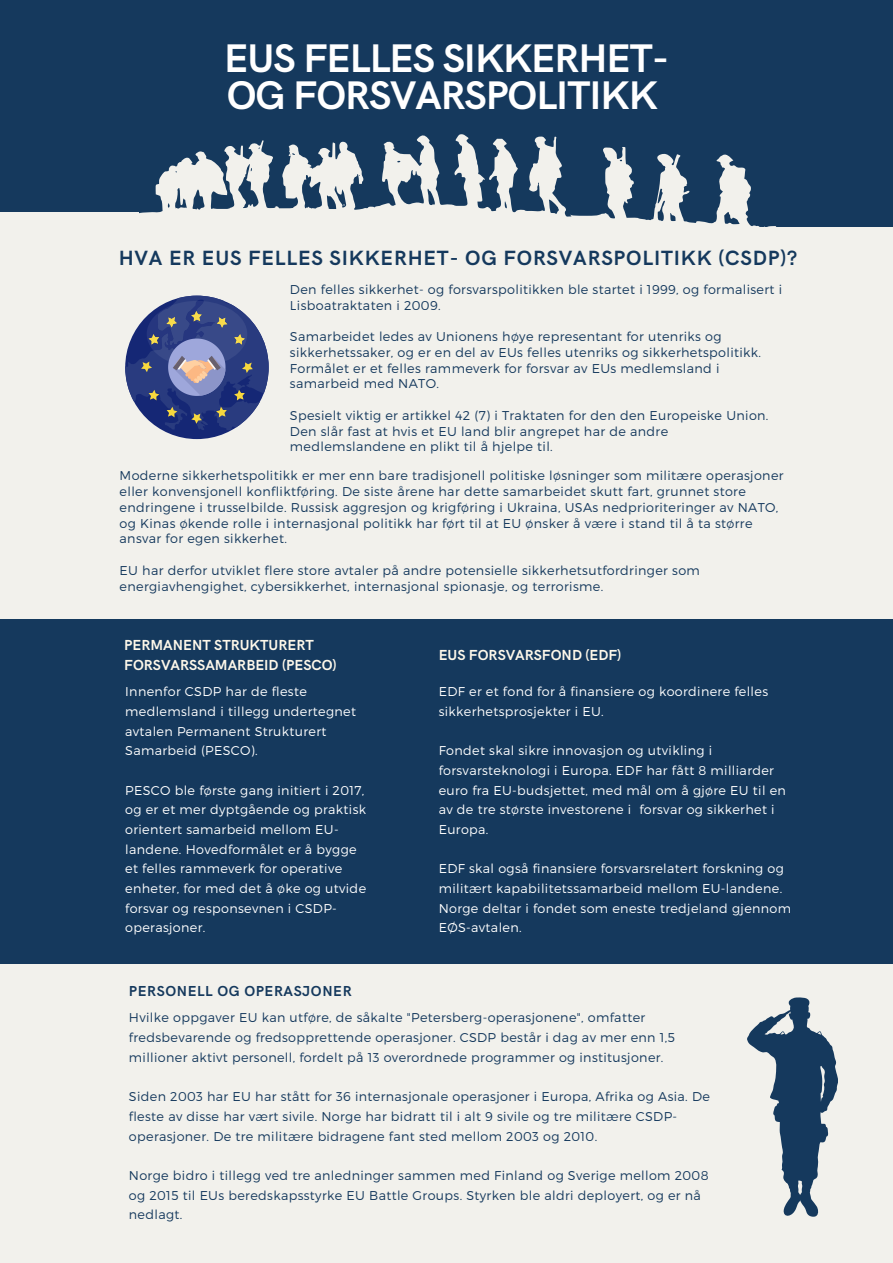
<style>
.page{position:relative;width:893px;height:1263px;background:#15395d}
.page>*{position:absolute;margin:0;border:0;box-sizing:border-box;transform-origin:0 0}
.t1{font:700 40.05px/37.4px "HK Grotesk";letter-spacing:-.025em;color:#fff}
.t2{font:700 20.7px "HK Grotesk";letter-spacing:.04em;color:#15395d}
.t3{font:700 14.55px/20.2px "HK Grotesk";color:#fef8ea}
.t4{font:700 14.48px "HK Grotesk";letter-spacing:.04em;color:#15395d}
.t5{font:300 12.75px/15.8px "Montserrat";letter-spacing:.03em;color:#15395d}
.t6{font:300 12.75px/19.6px "Montserrat";letter-spacing:.03em;color:#fff}
</style>
<div class="page">
<svg style="left:129px;top:134px;width:647px;height:93px"></svg>
<div style="left:129px;top:428px;width:764px;height:191px;background:#f2f1ec"></div>
<div style="left:0;top:213px;width:138px;height:406px;background:#f2f1ec"></div>
<div style="left:0;top:964px;width:893px;height:299px;background:#f2f1ec"></div>
<div style="left:129px;top:227px;width:764px;height:210px;background:#f2f1ec"></div>
<div style="left:125px;top:296px;width:144px;height:143px;background:#152775;border-radius:50%"></div>
<svg style="left:125px;top:296px;width:144px;height:134px"></svg>
<svg style="left:747px;top:997px;width:91px;height:220px"></svg>
<p class="t1" style="left:224px;top:41px;width:446px">EUS FELLES SIKKERHET-<br>OG FORSVARSPOLITIKK</p>
<p class="t2" style="left:119px;top:247px;width:680px">HVA ER EUS FELLES SIKKERHET- OG FORSVARSPOLITIKK (CSDP)?</p>
<h1 class="t5" style="left:290px;top:281px;width:494px">Den felles sikkerhet- og forsvarspolitikken ble startet i 1999, og formalisert i<br>Lisboatraktaten i 2009.</h1>
<p class="t5" style="left:290px;top:328px;width:473px">Samarbeidet ledes av Unionens høye representant for utenriks og sikkerhetssaker, og er en del av EUs felles utenriks og sikkerhetspolitikk.</p>
<h2 class="t5" style="left:290px;top:359px;width:431px">Formålet er et felles rammeverk for forsvar av EUs medlemsland i samarbeid med NATO.</h2>
<p class="t5" style="left:290px;top:407px;width:480px">Spesielt viktig er artikkel 42 (7) i Traktaten for den den Europeiske Union.<br>Den slår fast at hvis et EU land blir angrepet har de andre medlemslandene en plikt til å hjelpe til.</p>
<h3 class="t5" style="left:120px;top:467px;width:665px">Moderne sikkerhetspolitikk er mer enn bare tradisjonell politiske løsninger som militære operasjoner eller konvensjonell konfliktføring. De siste årene har dette samarbeidet skutt fart, grunnet store endringene i trusselbilde. Russisk aggresjon og krigføring i Ukraina, USAs nedprioriteringer av NATO, og Kinas økende rolle i internasjonal politikk har ført til at EU ønsker å være i stand til å ta større ansvar for egen sikkerhet.</h3>
<h3 class="t5" style="left:120px;top:562px;width:582px">EU har derfor utviklet flere store avtaler på andre potensielle sikkerhetsutfordringer som energiavhengighet, cybersikkerhet, internasjonal spionasje, og terrorisme.</h3>
<p class="t3" style="left:124px;top:635px;width:214px">PERMANENT STRUKTURERT<br>FORSVARSSAMARBEID (PESCO)</p>
<p class="t6" style="left:125px;top:681px;width:232px">Innenfor CSDP har de fleste medlemsland i tillegg undertegnet avtalen Permanent Strukturert<br>Samarbeid (PESCO).</p>
<p class="t6" style="left:125px;top:780px;width:242px">PESCO ble første gang initiert i 2017, og er et mer dyptgående og praktisk orientert samarbeid mellom EU&shy;landene. Hovedformålet er å bygge et felles rammeverk for operative enheter, for med det å øke og utvide forsvar og responsevnen i CSDP&shy;operasjoner.</p>
<p class="t3" style="left:439px;top:645px;width:184px">EUS FORSVARSFOND (EDF)</p>
<p class="t6" style="left:439px;top:681px;width:331px">EDF er et fond for å finansiere og koordinere felles sikkerhetsprosjekter i EU.</p>
<h3 class="t6" style="left:439px;top:740px;width:349px">Fondet skal sikre innovasjon og utvikling i forsvarsteknologi i Europa. EDF har fått 8 milliarder euro fra EU-budsjettet, med mål om å gjøre EU til en av de tre største investorene i forsvar og sikkerhet i Europa.</h3>
<p class="t6" style="left:439px;top:858px;width:354px">EDF skal også finansiere forsvarsrelatert forskning og militært kapabilitetssamarbeid mellom EU-landene.<br>Norge deltar i fondet som eneste tredjeland gjennom EØS-avtalen.</p>
<p class="t4" style="left:129px;top:983px;width:224px">PERSONELL OG OPERASJONER</p>
<p class="t5" style="left:129px;top:1007px;width:547px;line-height:19.6px">Hvilke oppgaver EU kan utføre, de såkalte "Petersberg-operasjonene", omfatter fredsbevarende og fredsopprettende operasjoner. CSDP består i dag av mer enn 1,5 millioner aktivt personell, fordelt på 13 overordnede programmer og institusjoner.</p>
<p class="t5" style="left:129px;top:1086px;width:582px;line-height:19.6px">Siden 2003 har EU har stått for 36 internasjonale operasjoner i Europa, Afrika og Asia. De fleste av disse har vært sivile. Norge har bidratt til i alt 9 sivile og tre militære CSDP&shy;operasjoner. De tre militære bidragene fant sted mellom 2003 og 2010.</p>
<p class="t5" style="left:129px;top:1165px;width:581px;line-height:19.6px">Norge bidro i tillegg ved tre anledninger sammen med Finland og Sverige mellom 2008 og 2015 til EUs beredskapsstyrke EU Battle Groups. Styrken ble aldri deployert, og er nå nedlagt.</p>
</div>
